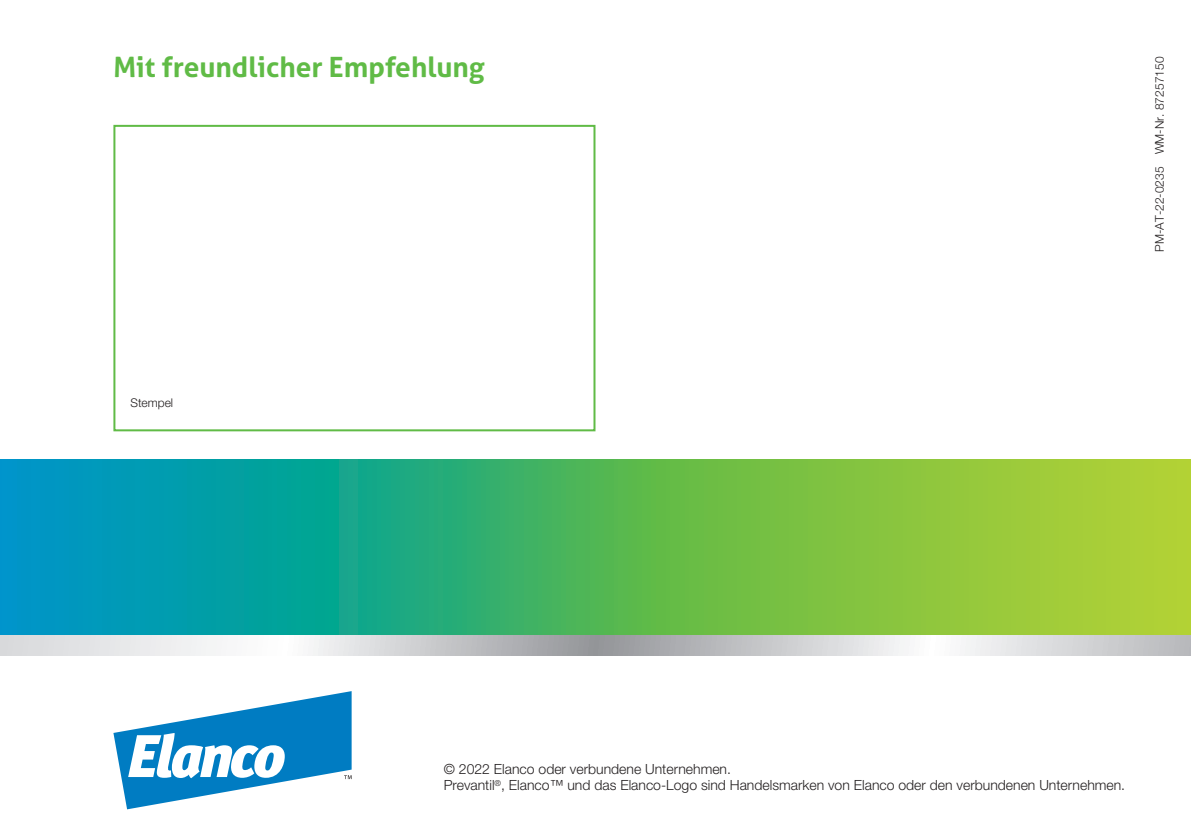
<style>
.page{position:relative;width:1191px;height:840px;background:#fff}
.page>*{position:absolute;margin:0;border:0;box-sizing:border-box;transform-origin:0 0}
.t1{font:700 28px "Aller";color:#60bb46}
.t2{font:300 14px/16px "Helvetica Neue";color:#231f20}
.t3{font:12px "Helvetica Neue LT 45 Lt";color:#231f20}
</style>
<div class="page">
<svg style="left:0;top:459px;width:1191px;height:176px;background:#4db469"></svg>
<svg style="left:0;top:635px;width:1190px;height:20px"></svg>
<div style="left:113px;top:125px;width:482px;height:306px;border:2px solid #60bb46"></div>
<svg style="left:113px;top:691px;width:238px;height:117px"></svg>
<h1 class="t1" style="left:113px;top:50px;width:373px">Mit freundlicher Empfehlung</h1>
<p class="t3" style="left:130px;top:395px;width:44px">Stempel</p>
<p class="t3" style="left:1152px;top:251px;width:196px;rotate:-90deg">PM-AT-22-0235 WM-Nr. 87257150</p>
<p class="t2" style="left:444px;top:760px;width:683px">© 2022 Elanco oder verbundene Unternehmen.<br>Prevantil<sup>®</sup>, Elanco™ und das Elanco-Logo sind Handelsmarken von Elanco oder den verbundenen Unternehmen.</p>
</div>
